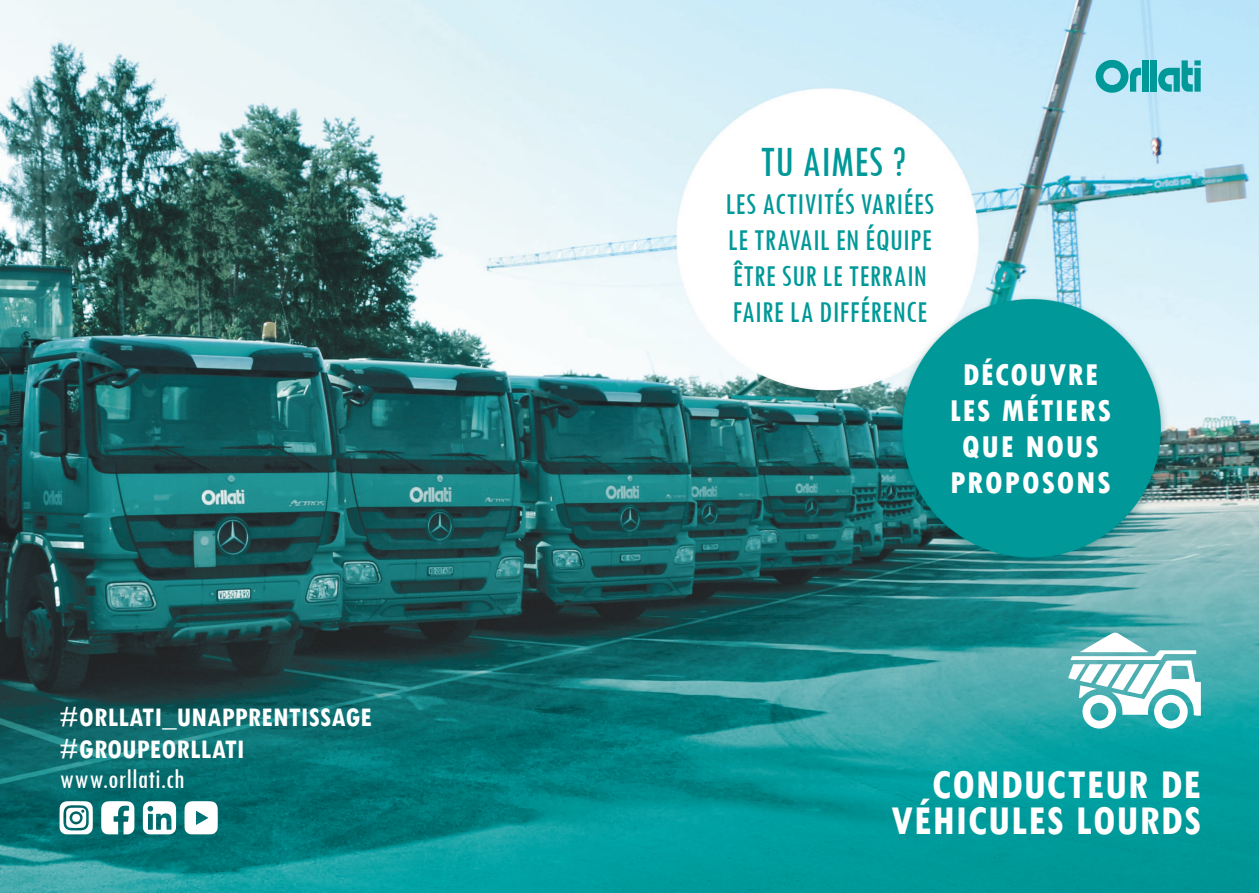
<style>
.page{position:relative;width:1259px;height:893px;background:#fff}
.page>*{position:absolute;margin:0;border:0;box-sizing:border-box;transform-origin:0 0}
.t1{font:500 condensed 45px "Tw Cen";letter-spacing:.005em;color:#009898}
.t2{font:700 condensed 43.5px/36px "Tw Cen";letter-spacing:.025em;color:#fff;text-align:right}
.t3{font:500 condensed 31.5px/36px "Tw Cen";letter-spacing:.005em;color:#009898}
.t4{font:800 condensed 31.5px/36px "Tw Cen";letter-spacing:.045em;color:#fff;text-align:center}
.t5{font:700 condensed 28.5px/31.5px "Tw Cen";letter-spacing:.01em;color:#fff}
.t6{font:condensed 28.5px "Tw Cen";letter-spacing:.005em;color:#fff}
</style>
<div class="page">
<img style="left:0;top:0;width:1259px;height:893px">
<svg style="left:101px;top:801px;width:33px;height:33px"></svg>
<svg style="left:143px;top:801px;width:33px;height:33px"></svg>
<svg style="left:60px;top:801px;width:33px;height:33px"></svg>
<div style="left:72px;top:814px;width:8px;height:8px;background:#fff;border-radius:50%"></div>
<svg style="left:184px;top:801px;width:34px;height:33px"></svg>
<svg style="left:1068px;top:632px;width:132px;height:96px"></svg>
<div style="left:1142px;top:60px;width:6px;height:32px;background:#009898"></div>
<div style="left:1150px;top:60px;width:6px;height:32px;background:#009898"></div>
<svg style="left:1158px;top:60px;width:42px;height:32px"></svg>
<svg style="left:1095px;top:60px;width:46px;height:33px;background:#5ebec7"></svg>
<h1 class="t1" style="left:760px;top:134px;width:147px">TU AIMES ?</h1>
<p class="t3" style="left:725px;top:185px;width:210px">LES ACTIVITÉS VARIÉES<br>LE TRAVAIL EN ÉQUIPE<br>ÊTRE SUR LE TERRAIN<br>FAIRE LA DIFFÉRENCE</p>
<p class="t4" style="left:949px;top:357px;width:163px">DÉCOUVRE<br>LES MÉTIERS<br>QUE NOUS<br>PROPOSONS</p>
<p class="t5" style="left:60px;top:701px;width:314px">#ORLLATI_UNAPPRENTISSAGE #GROUPEORLLATI</p>
<p class="t6" style="left:60px;top:761px;width:126px">www.orllati.ch</p>
<h2 class="t2" style="left:890px;top:765px;width:312px">CONDUCTEUR DE<br>VÉHICULES LOURDS</h2>
</div>
